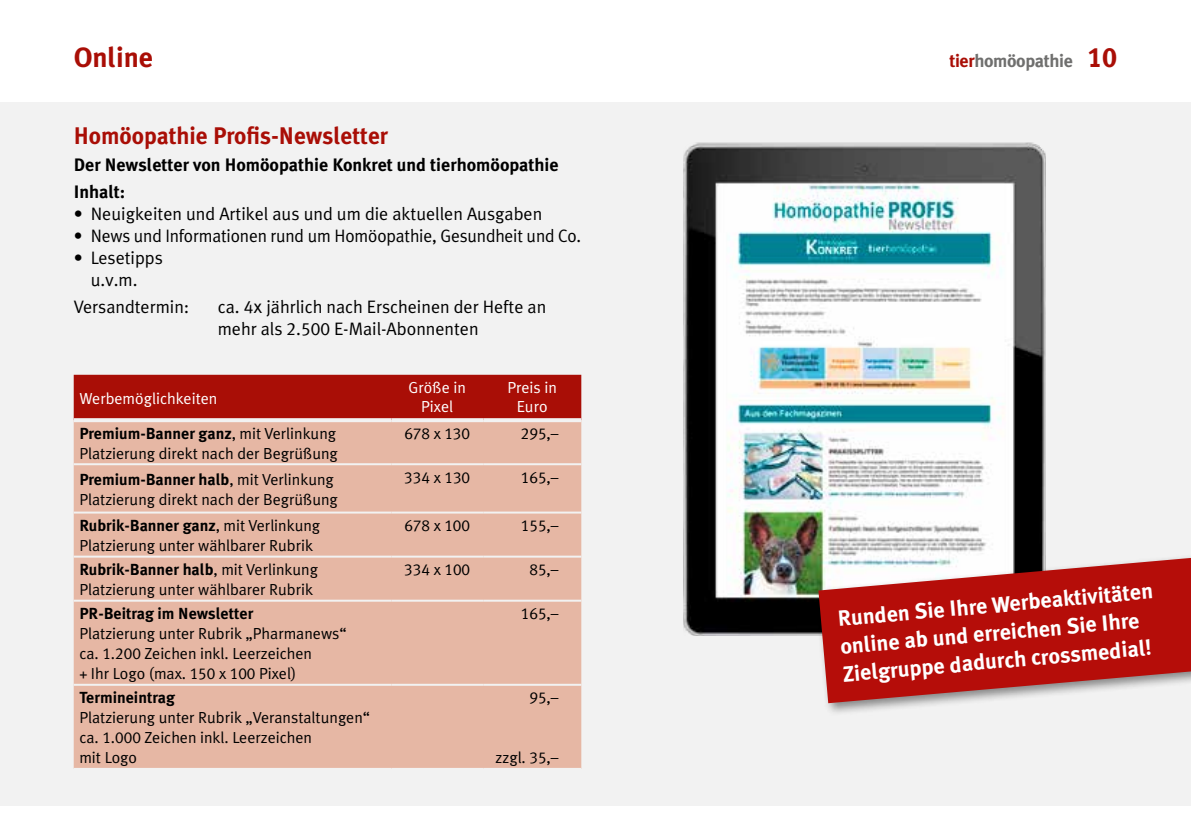
<style>
.page{position:relative;width:1191px;height:840px;background:#fff}
.page>*{position:absolute;margin:0;border:0;box-sizing:border-box;transform-origin:0 0}
.t1{font:700 28px "Meta Plus";color:#a90e06}
.t2{font:700 24px "Meta Plus";color:#a90e06}
.t3{font:700 22px/28px "Meta Plus";color:#fff}
.t4{font:18px/21.6px "Meta Plus Normal";color:#000;text-align:center}
.t5{font:700 18px/27.2px "Meta Plus";color:#000}
.t6{font:700 18px "Meta Plus";letter-spacing:-.02em;color:#6f6f6e}
.t7{font:16px/20px "Meta Plus Normal";color:#000}
.t8{font:700 16px "Meta Plus";color:#000}
.t9{font:16px "Meta Plus Normal Caps";color:#000}
.t10{font:16px/19.2px "Meta Plus Normal";color:#fff;text-align:center}
.s1{font-family:"Meta Plus Normal Caps"}
.s2{font-family:"Meta Plus Normal";font-weight:400}
.s3{font-family:"Meta Plus Normal"}
.s4{color:#a90e06}
.s5{font-family:"Meta Plus Bold Caps";font-weight:400;font-size:28px;color:#a90e06}
</style>
<div class="page">
<div style="left:0;top:102px;width:1191px;height:703px;background:#f2f2f2"></div>
<div style="left:74px;top:374px;width:507px;height:44px;background:#a90e06"></div>
<div style="left:74px;top:422px;width:507px;height:345px;background:#e6b7a4"></div>
<hr style="left:74px;top:463px;width:317px;height:2px;background:#f2f2f2">
<hr style="left:391px;top:463px;width:92px;height:2px;background:#f2f2f2">
<hr style="left:483px;top:463px;width:98px;height:2px;background:#f2f2f2">
<hr style="left:74px;top:511px;width:317px;height:2px;background:#f2f2f2">
<hr style="left:391px;top:511px;width:92px;height:2px;background:#f2f2f2">
<hr style="left:483px;top:511px;width:98px;height:2px;background:#f2f2f2">
<hr style="left:74px;top:555px;width:317px;height:2px;background:#f2f2f2">
<hr style="left:391px;top:555px;width:92px;height:2px;background:#f2f2f2">
<hr style="left:483px;top:555px;width:98px;height:2px;background:#f2f2f2">
<hr style="left:74px;top:599px;width:317px;height:2px;background:#f2f2f2">
<hr style="left:391px;top:599px;width:92px;height:2px;background:#f2f2f2">
<hr style="left:483px;top:599px;width:98px;height:2px;background:#f2f2f2">
<hr style="left:74px;top:683px;width:317px;height:2px;background:#f2f2f2">
<hr style="left:391px;top:683px;width:92px;height:2px;background:#f2f2f2">
<hr style="left:483px;top:683px;width:98px;height:2px;background:#f2f2f2">
<svg style="left:74px;top:418px;width:317px;height:1px"></svg>
<svg style="left:391px;top:418px;width:92px;height:4px"></svg>
<svg style="left:483px;top:418px;width:98px;height:4px"></svg>
<img style="left:684px;top:142px;width:361px;height:492px">
<div style="left:815px;top:546px;width:376px;height:170px;background:#000;opacity:.45"></div>
<svg style="left:818px;top:557px;width:373px;height:145px;background:#bc3b38"></svg>
<h1 class="t1" style="left:74px;top:41px;width:81px">Online</h1>
<h2 class="t2" style="left:74px;top:121px;width:316px">Homöopathie Profis-Newsletter</h2>
<p class="t5" style="left:74px;top:151px;width:486px">Der Newsletter von Homöopathie Konkret und tierhomöopathie<br>Inhalt:</p>
<p class="t4" style="left:74px;top:203px;width:470px">• Neuigkeiten und Artikel aus und um die aktuellen Ausgaben</p>
<p class="t4" style="left:74px;top:225px;width:509px">• News und Informationen rund um Homöopathie, Gesundheit und Co.</p>
<p class="t4" style="left:74px;top:247px;width:91px">• Lesetipps u.v.m.</p>
<p class="t4" style="left:74px;top:296px;width:117px">Versandtermin:</p>
<p class="t4" style="left:218px;top:296px;width:330px;text-align:left">ca. <span class="s1">4x</span> jährlich nach Erscheinen der Hefte an mehr als <span class="s1">2.500</span> E-Mail-Abonnenten</p>
<p class="t10" style="left:79px;top:388px;width:140px">Werbemöglichkeiten</p>
<p class="t10" style="left:408px;top:377px;width:59px">Größe in<br>Pixel</p>
<p class="t10" style="left:507px;top:377px;width:51px">Preis in<br>Euro</p>
<p class="t8" style="left:79px;top:423px;width:258px">Premium-Banner ganz<span class="s2">, mit Verlinkung</span></p>
<p class="t7" style="left:79px;top:442px;width:260px">Platzierung direkt nach der Begrüßung</p>
<p class="t9" style="left:404px;top:423px;width:67px">678 <span class="s3">x</span> 130</p>
<p class="t9" style="left:521px;top:423px;width:39px">295<span class="s3">,–</span></p>
<p class="t8" style="left:79px;top:469px;width:256px">Premium-Banner halb<span class="s2">, mit Verlinkung</span></p>
<p class="t7" style="left:79px;top:488px;width:260px">Platzierung direkt nach der Begrüßung</p>
<p class="t9" style="left:404px;top:467px;width:67px">334 <span class="s3">x</span> 130</p>
<p class="t9" style="left:521px;top:467px;width:39px">165<span class="s3">,–</span></p>
<p class="t8" style="left:79px;top:516px;width:242px">Rubrik-Banner ganz<span class="s2">, mit Verlinkung</span></p>
<p class="t7" style="left:79px;top:535px;width:235px">Platzierung unter wählbarer Rubrik</p>
<p class="t9" style="left:404px;top:516px;width:67px">678 <span class="s3">x</span> 100</p>
<p class="t9" style="left:521px;top:516px;width:39px">155<span class="s3">,–</span></p>
<p class="t8" style="left:79px;top:560px;width:240px">Rubrik-Banner halb<span class="s2">, mit Verlinkung</span></p>
<p class="t7" style="left:79px;top:579px;width:235px">Platzierung unter wählbarer Rubrik</p>
<p class="t9" style="left:404px;top:560px;width:67px">334 <span class="s3">x</span> 100</p>
<p class="t9" style="left:529px;top:560px;width:31px">85<span class="s3">,–</span></p>
<p class="t8" style="left:79px;top:604px;width:175px">PR-Beitrag im Newsletter</p>
<p class="t7" style="left:79px;top:623px;width:269px">Platzierung unter Rubrik „Pharmanews“ ca. <span class="s1">1</span>.<span class="s1">200</span> Zeichen inkl. Leerzeichen<br>+ Ihr Logo (max. <span class="s1">150</span> x <span class="s1">100</span> Pixel)</p>
<p class="t9" style="left:521px;top:604px;width:39px">165<span class="s3">,–</span></p>
<p class="t8" style="left:79px;top:688px;width:97px">Termineintrag</p>
<p class="t7" style="left:79px;top:707px;width:292px">Platzierung unter Rubrik „Veranstaltungen“ ca. <span class="s1">1.000</span> Zeichen inkl. Leerzeichen<br>mit Logo</p>
<p class="t9" style="left:529px;top:688px;width:31px">95<span class="s3">,–</span></p>
<p class="t7" style="left:495px;top:746px;width:64px">zzgl. <span class="s1">35</span>,–</p>
<p class="t6" style="left:949px;top:51px;width:169px"><span class="s4">tier</span>homöopathie <span class="s5">10</span></p>
<h3 class="t3" style="left:836px;top:604px;width:318px;rotate:-5deg">Runden Sie Ihre Werbeaktivitäten online ab und erreichen Sie Ihre<br>Zielgruppe dadurch crossmedial!</h3>
</div>
